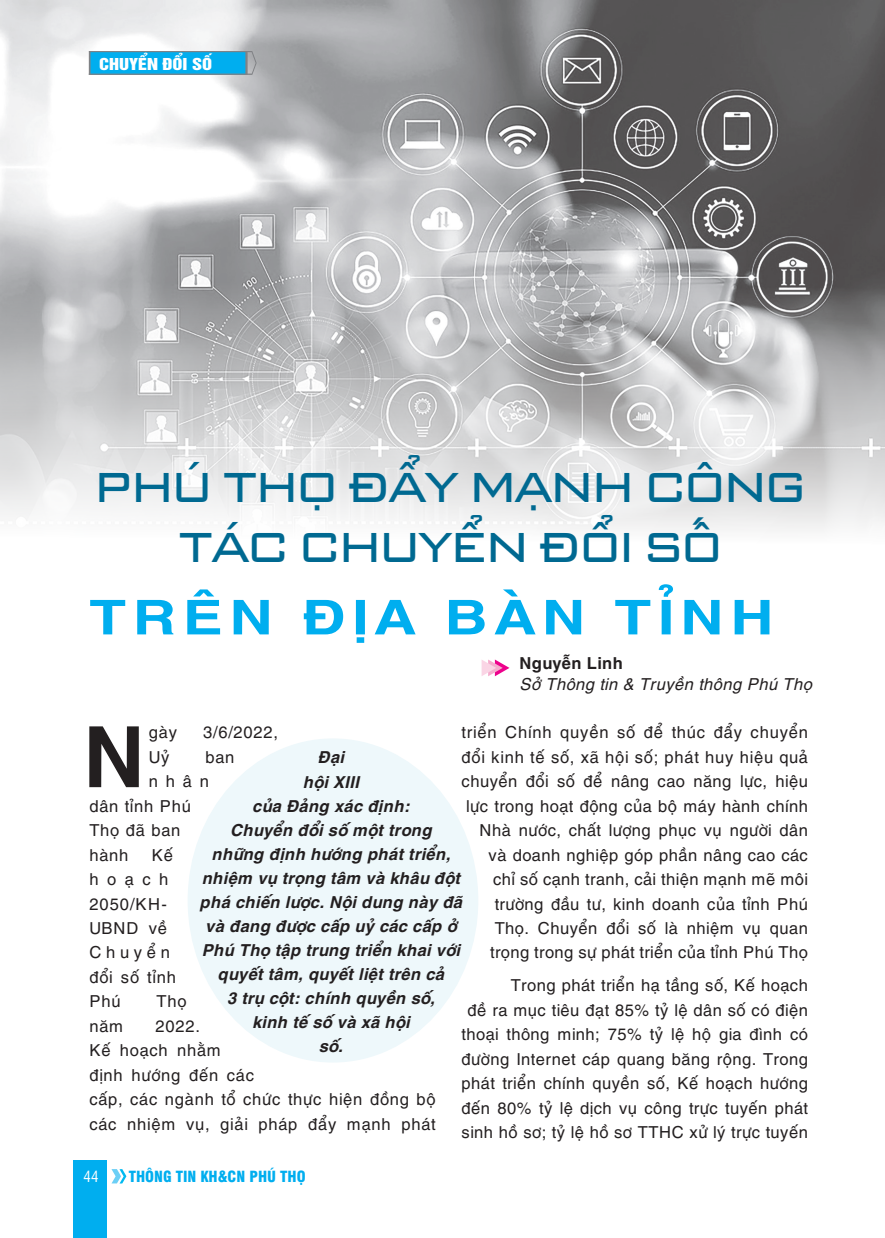
<style>
.page{position:relative;width:885px;height:1238px;background:#fff}
.page>*{position:absolute;margin:0;border:0;box-sizing:border-box;transform-origin:0 0}
.t1{font:700 84.6px "UTM Helve";color:#231f20}
.t2{font:700 48px "UTM Helve";letter-spacing:.08em;color:#00aeef;scale:1.25 1}
.t3{font:43.5px/60px "UTM Banque";color:#006991;text-align:center}
.t4{font:16.5px/24.5px "UTM Helve";color:#231f20;text-align:right}
.t5{font:italic 700 16.5px/24px "UTM Helve";color:#231f20;text-align:center}
.t6{font:16.5px/24.5px "UTM Helve";letter-spacing:.02em;color:#231f20}
.t7{font:16.5px/24.5px "UTM Helve";letter-spacing:.025em;color:#231f20}
.t8{font:italic 16.5px "UTM Helve";color:#231f20}
.t9{font:700 16.5px "UTM Helve";color:#231f20}
.t10{font:900 condensed 15px "BQN Swiss 721";color:#00aeef}
.t11{font:700 15px "BQN Helvet Ins";color:#fff}
.t12{font:15px "BQN Swiss Condensed";color:#fff}
</style>
<div class="page">
<div style="left:73px;top:1159px;width:33px;height:78px;background:#00aeef"></div>
<svg style="left:111px;top:1169px;width:15px;height:14px"></svg>
<img style="left:0;top:0;width:884px;height:531px">
<svg style="left:89px;top:51px;width:167px;height:24px;background:#17a8df"></svg>
<div style="left:187px;top:738px;width:291px;height:324px;background:#eef8fb;border-radius:50%"></div>
<svg style="left:481px;top:659px;width:28px;height:17px"></svg>
<p class="t11" style="left:99px;top:52px;width:114px">CHUYỂN ĐỔI SỐ</p>
<h3 class="t3" style="left:95px;top:454px;width:711px">PHÚ THỌ ĐẨY MẠNH CÔNG<br>TÁC CHUYỂN ĐỔI SỐ</h3>
<h2 class="t2" style="left:89px;top:577px;width:550px">TRÊN ĐỊA BÀN TỈNH</h2>
<p class="t9" style="left:519px;top:649px;width:106px">Nguyễn Linh</p>
<p class="t8" style="left:519px;top:671px;width:294px">Sở Thông tin &amp; Truyền thông Phú Thọ</p>
<p class="t4" style="left:461px;top:718px;width:348px">triển Chính quyền số để thúc đẩy chuyển đổi kinh tế số, xã hội số; phát huy hiệu quả chuyển đổi số để nâng cao năng lực, hiệu lực trong hoạt động của bộ máy hành chính Nhà nước, chất lượng phục vụ người dân và doanh nghiệp góp phần nâng cao các<br>chỉ số cạnh tranh, cải thiện mạnh mẽ môi trường đầu tư, kinh doanh của tỉnh Phú Thọ. Chuyển đổi số là nhiệm vụ quan trọng trong sự phát triển của tỉnh Phú Thọ</p>
<p class="t4" style="left:461px;top:971px;width:348px">Trong phát triển hạ tầng số, Kế hoạch<br>đề ra mục tiêu đạt 85% tỷ lệ dân số có điện thoại thông minh; 75% tỷ lệ hộ gia đình có đường Internet cáp quang băng rộng. Trong phát triển chính quyền số, Kế hoạch hướng đến 80% tỷ lệ dịch vụ công trực tuyến phát sinh hồ sơ; tỷ lệ hồ sơ TTHC xử lý trực tuyến</p>
<h1 class="t1" style="left:83px;top:686px;width:65px">N</h1>
<p class="t4" style="left:149px;top:718px;width:30px">gày</p>
<p class="t4" style="left:203px;top:718px;width:77px">3/6/2022,</p>
<p class="t4" style="left:149px;top:742px;width:22px">Uỷ</p>
<p class="t4" style="left:205px;top:742px;width:31px">ban</p>
<p class="t4" style="left:149px;top:767px;width:62px">nhân</p>
<p class="t6" style="left:89px;top:791px;width:104px">dân tỉnh Phú</p>
<p class="t4" style="left:89px;top:816px;width:93px">Thọ đã ban</p>
<p class="t4" style="left:89px;top:840px;width:41px">hành</p>
<p class="t5" style="left:199px;top:743px;width:264px">Đại<br>hội XIII<br>của Đảng xác định:<br>Chuyển đổi số một trong<br>những định hướng phát triển, nhiệm vụ trọng tâm và khâu đột phá chiến lược. Nội dung này đã và đang được cấp uỷ các cấp ở<br>Phú Thọ tập trung triển khai với quyết tâm, quyết liệt trên cả<br>3 trụ cột: chính quyền số,<br>kinh tế số và xã hội<br>số.</p>
<p class="t7" style="left:89px;top:840px;width:89px;text-indent:62px">Kế hoạch<br>2050/KH-<br>UBND về<br>Chuyển đổi số tỉnh<br>Phú</p>
<p class="t4" style="left:156px;top:987px;width:32px">Thọ</p>
<p class="t4" style="left:89px;top:1011px;width:36px">năm</p>
<p class="t6" style="left:89px;top:1011px;width:348px;text-indent:66px">2022.<br>Kế hoạch nhằm<br>định hướng đến các<br>cấp, các ngành tổ chức thực hiện đồng bộ các nhiệm vụ, giải pháp đẩy mạnh phát</p>
<p class="t12" style="left:83px;top:1165px;width:16px">44</p>
<p class="t10" style="left:129px;top:1164px;width:178px">THÔNG TIN KH&amp;CN PHÚ THỌ</p>
</div>
